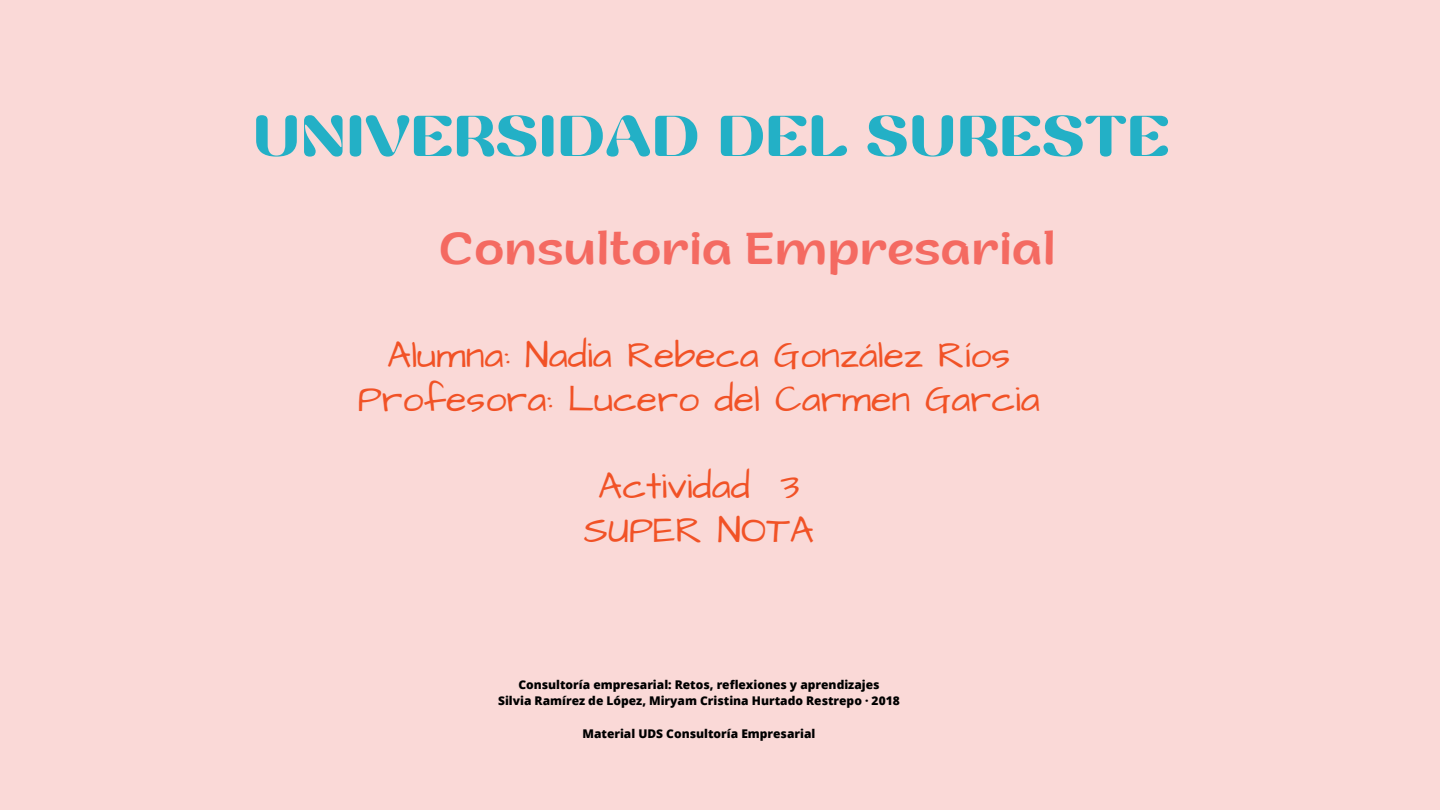
<style>
.page{position:relative;width:1440px;height:810px;background:#fad9d7}
.page>*{position:absolute;margin:0;border:0;box-sizing:border-box;transform-origin:0 0}
.t1{font:700 57.5px "Yodnam";color:#23b0c6}
.t2{font:45.6px "ZT Arturo";color:#f46a61}
.t3{font:37.7px/43.8px "Architects Daughter";color:#f15226;text-align:center}
.t4{font:800 12px/16.5px "Open Sans";color:#000;text-align:center}
</style>
<div class="page">
<h1 class="t1" style="left:253px;top:110px;width:919px">UNIVERSIDAD DEL SURESTE</h1>
<h2 class="t2" style="left:439px;top:230px;width:618px">Consultoria Empresarial</h2>
<h3 class="t3" style="left:358px;top:334px;width:684px">Alumna: Nadia Rebeca González Ríos<br>Profesora: Lucero del Carmen Garcia</h3>
<h3 class="t3" style="left:584px;top:466px;width:232px">Actividad 3<br>SUPER NOTA</h3>
<p class="t4" style="left:498px;top:676px;width:403px">Consultoría empresarial: Retos, reflexiones y aprendizajes<br>Silvia Ramírez de López, Miryam Cristina Hurtado Restrepo · 2018</p>
<p class="t4" style="left:582px;top:725px;width:234px">Material UDS Consultoría Empresarial</p>
</div>
